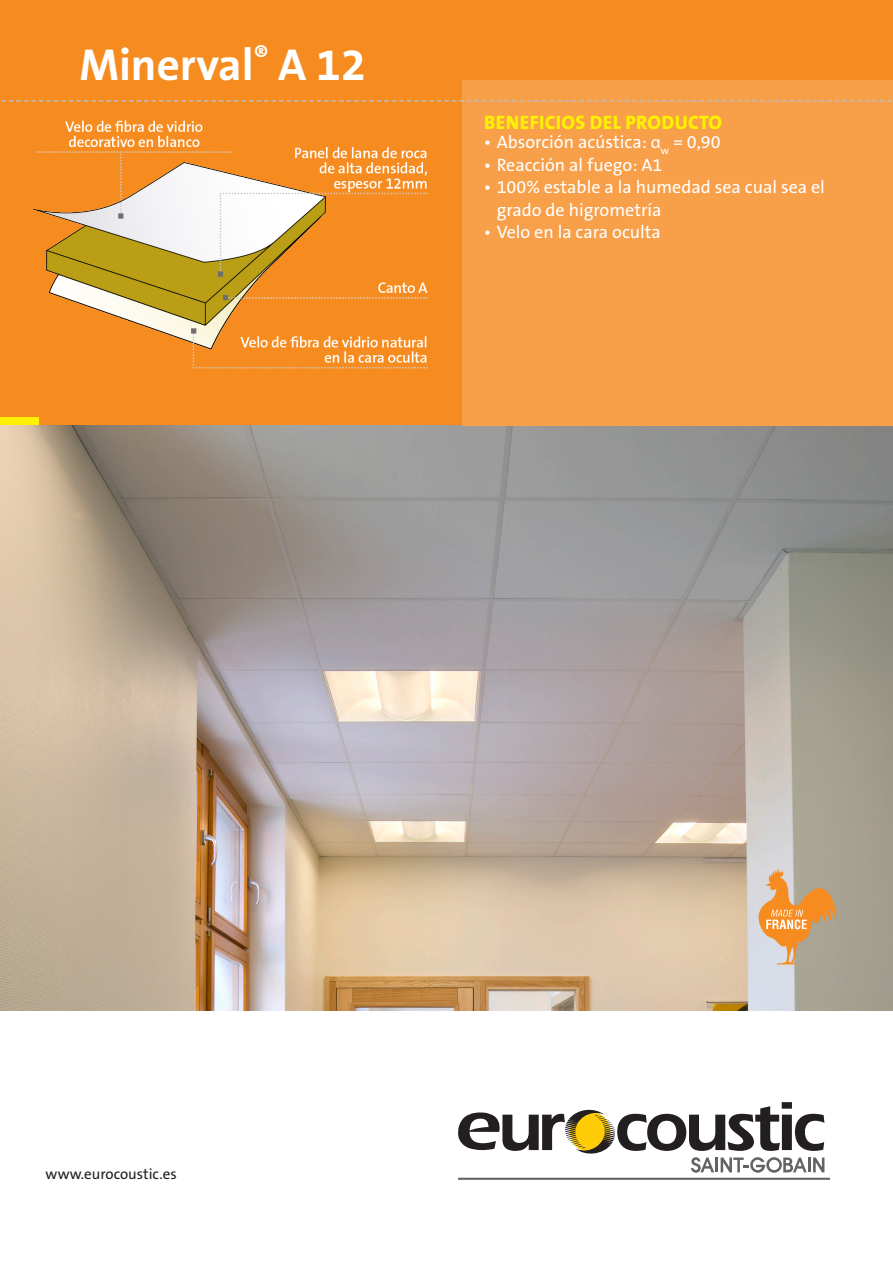
<style>
.page{position:relative;width:893px;height:1263px;background:#fff}
.page>*{position:absolute;margin:0;border:0;box-sizing:border-box;transform-origin:0 0}
.PRODUIT_NOM{font:700 45px "The Sans B W7";color:#fff}
.PLUS_PRODUIT_TITRE{font:800 19.5px "The Sans B W8";letter-spacing:.015em;color:#fff101}
.t1{font:18px/22.5px "The Sans B W5 Plain";color:#fff}
.t2{font:15px "The Sans B W5 Plain";color:#231f20}
.s1{font-family:"Myriad Pro"}
</style>
<div class="page">
<div style="left:0;top:0;width:893px;height:425px;background:#f68b1f"></div>
<div style="left:0;top:417px;width:39px;height:8px;background:#fff101"></div>
<img style="left:0;top:425px;width:893px;height:585px">
<div style="left:462px;top:80px;width:431px;height:345px;background:#f89f49"></div>
<svg style="left:1px;top:100px;width:891px;height:2px"></svg>
<img style="left:33px;top:120px;width:395px;height:249px">
<hr style="left:458px;top:1178px;width:372px;height:2px;background:#636366">
<svg style="left:458px;top:1102px;width:366px;height:71px"></svg>
<svg style="left:749px;top:869px;width:88px;height:95px;background:#d4ae85"></svg>
<p class="PRODUIT_NOM" style="left:79px;top:36px;width:288px">Minerval<sup>®</sup> A 12</p>
<p class="PLUS_PRODUIT_TITRE" style="left:484px;top:110px;width:240px">BENEFICIOS DEL PRODUCTO</p>
<p class="t1" style="left:484px;top:131px;width:238px">• Absorción acústica: <span class="s1">α</span><sub>w</sub> = 0,90</p>
<p class="t1" style="left:484px;top:154px;width:180px">• Reacción al fuego: A1</p>
<p class="t1" style="left:497px;top:176px;width:330px;text-indent:-13px">• 100% estable a la humedad sea cual sea el grado de higrometría</p>
<p class="t1" style="left:484px;top:221px;width:178px">• Velo en la cara oculta</p>
<p class="t2" style="left:46px;top:1165px;width:133px">www.eurocoustic.es</p>
</div>
